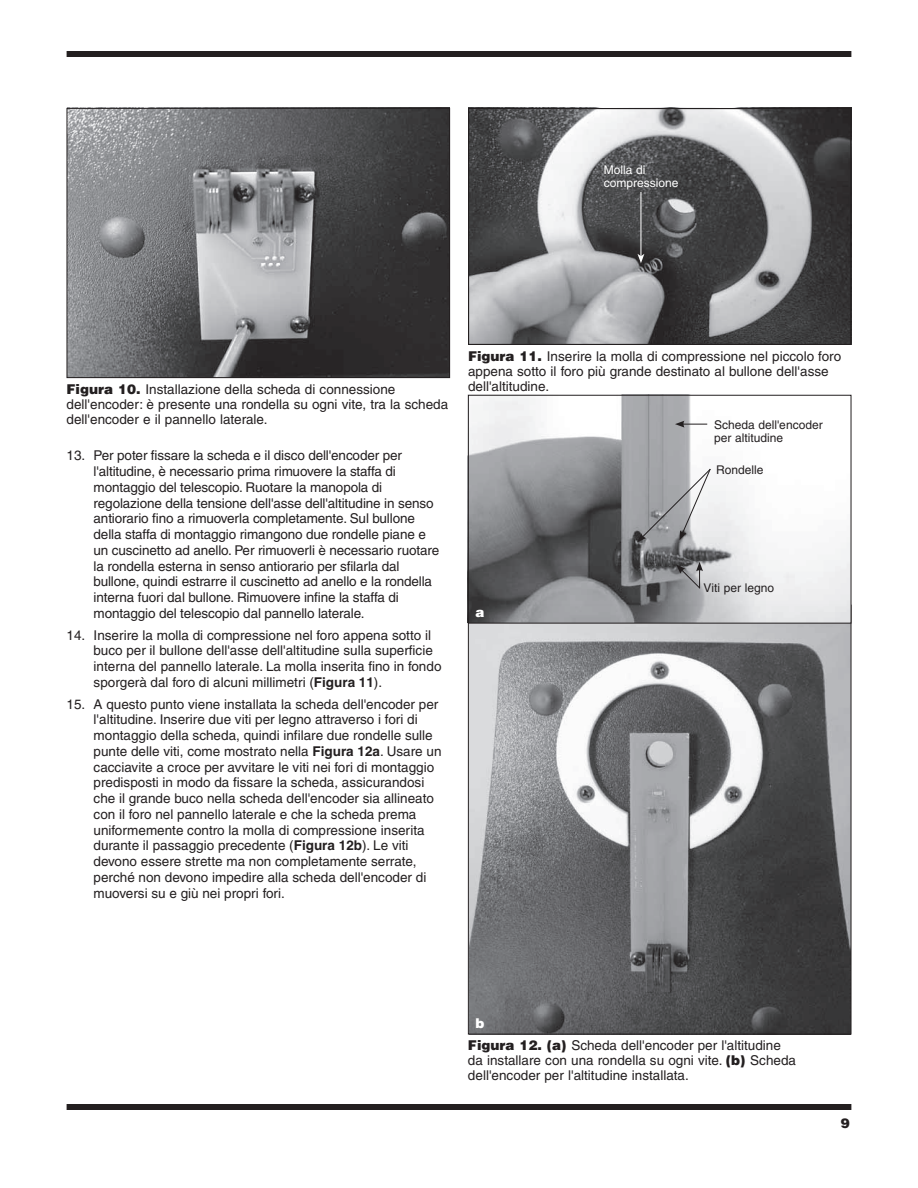
<style>
.page{position:relative;width:918px;height:1188px;background:#fff}
.page>*{position:absolute;margin:0;border:0;box-sizing:border-box;transform-origin:0 0}
.t1{font:13.5px/15.8px "Helvetica";color:#231f20}
.t2{font:900 13.5px "Helvetica";color:#fff}
.t3{font:900 13.5px "Helvetica";color:#231f20}
.t4{font:12px/13.5px "Helvetica";color:#231f20}
.t5{font:12px/13.5px "Helvetica";color:#fff}
.s1{font-weight:900}
.s2{font-weight:700}
</style>
<div class="page">
<div style="left:67px;top:51px;width:784px;height:6px;background:#231f20"></div>
<div style="left:67px;top:1104px;width:784px;height:6px;background:#231f20"></div>
<img style="left:470px;top:110px;width:379px;height:233px">
<div style="left:468px;top:108px;width:383px;height:237px;border:1px solid #231f20"></div>
<img style="left:69px;top:110px;width:379px;height:266px">
<div style="left:67px;top:108px;width:383px;height:270px;border:1px solid #231f20"></div>
<hr style="left:641px;top:192px;width:1px;height:64px;background:#fff">
<svg style="left:637px;top:254px;width:7px;height:9px"></svg>
<img style="left:470px;top:624px;width:379px;height:408px">
<img style="left:470px;top:397px;width:379px;height:225px">
<div style="left:468px;top:395px;width:383px;height:229px;border:1px solid #231f20"></div>
<svg style="left:675px;top:421px;width:32px;height:7px"></svg>
<svg style="left:637px;top:468px;width:74px;height:74px"></svg>
<svg style="left:676px;top:562px;width:27px;height:27px"></svg>
<p class="t5" style="left:604px;top:163px;width:76px">Molla di compressione</p>
<p class="t1" style="left:468px;top:348px;width:375px;line-height:15px"><span class="s1">Figura 11.</span> Inserire la molla di compressione nel piccolo foro appena sotto il foro più grande destinato al bullone dell'asse</p>
<p class="t1" style="left:67px;top:381px;width:330px"><span class="s1">Figura 10.</span> Installazione della scheda di connessione</p>
<p class="t1" style="left:468px;top:378px;width:83px">dell'altitudine.</p>
<p class="t1" style="left:67px;top:396px;width:383px;line-height:15px">dell'encoder: è presente una rondella su ogni vite, tra la scheda dell'encoder e il pannello laterale.</p>
<p class="t1" style="left:94px;top:448px;width:347px;text-indent:-27px">13. Per poter fissare la scheda e il disco dell'encoder per l'altitudine, è necessario prima rimuovere la staffa di montaggio del telescopio. Ruotare la manopola di regolazione della tensione dell'asse dell'altitudine in senso antiorario fino a rimuoverla completamente. Sul bullone della staffa di montaggio rimangono due rondelle piane e un cuscinetto ad anello. Per rimuoverli è necessario ruotare la rondella esterna in senso antiorario per sfilarla dal bullone, quindi estrarre il cuscinetto ad anello e la rondella interna fuori dal bullone. Rimuovere infine la staffa di montaggio del telescopio dal pannello laterale.</p>
<p class="t1" style="left:94px;top:627px;width:349px;text-indent:-27px">14. Inserire la molla di compressione nel foro appena sotto il buco per il bullone dell'asse dell'altitudine sulla superficie interna del pannello laterale. La molla inserita fino in fondo sporgerà dal foro di alcuni millimetri (<span class="s2">Figura 11</span>).</p>
<p class="t1" style="left:94px;top:696px;width:349px;text-indent:-27px">15. A questo punto viene installata la scheda dell'encoder per l'altitudine. Inserire due viti per legno attraverso i fori di montaggio della scheda, quindi infilare due rondelle sulle punte delle viti, come mostrato nella <span class="s2">Figura 12a</span>. Usare un cacciavite a croce per avvitare le viti nei fori di montaggio predisposti in modo da fissare la scheda, assicurandosi che il grande buco nella scheda dell'encoder sia allineato con il foro nel pannello laterale e che la scheda prema uniformemente contro la molla di compressione inserita durante il passaggio precedente (<span class="s2">Figura 12b</span>). Le viti devono essere strette ma non completamente serrate, perché non devono impedire alla scheda dell'encoder di muoversi su e giù nei propri fori.</p>
<p class="t2" style="left:475px;top:604px;width:11px">a</p>
<p class="t2" style="left:475px;top:1015px;width:11px">b</p>
<p class="t4" style="left:714px;top:418px;width:110px">Scheda dell'encoder per altitudine</p>
<p class="t4" style="left:716px;top:463px;width:49px">Rondelle</p>
<p class="t4" style="left:704px;top:581px;width:72px">Viti per legno</p>
<p class="t1" style="left:468px;top:1038px;width:330px;line-height:15px"><span class="s1">Figura 12. (a)</span> Scheda dell'encoder per l'altitudine da installare con una rondella su ogni vite. <span class="s1">(b)</span> Scheda dell'encoder per l'altitudine installata.</p>
<p class="t3" style="left:841px;top:1114px;width:11px">9</p>
</div>
